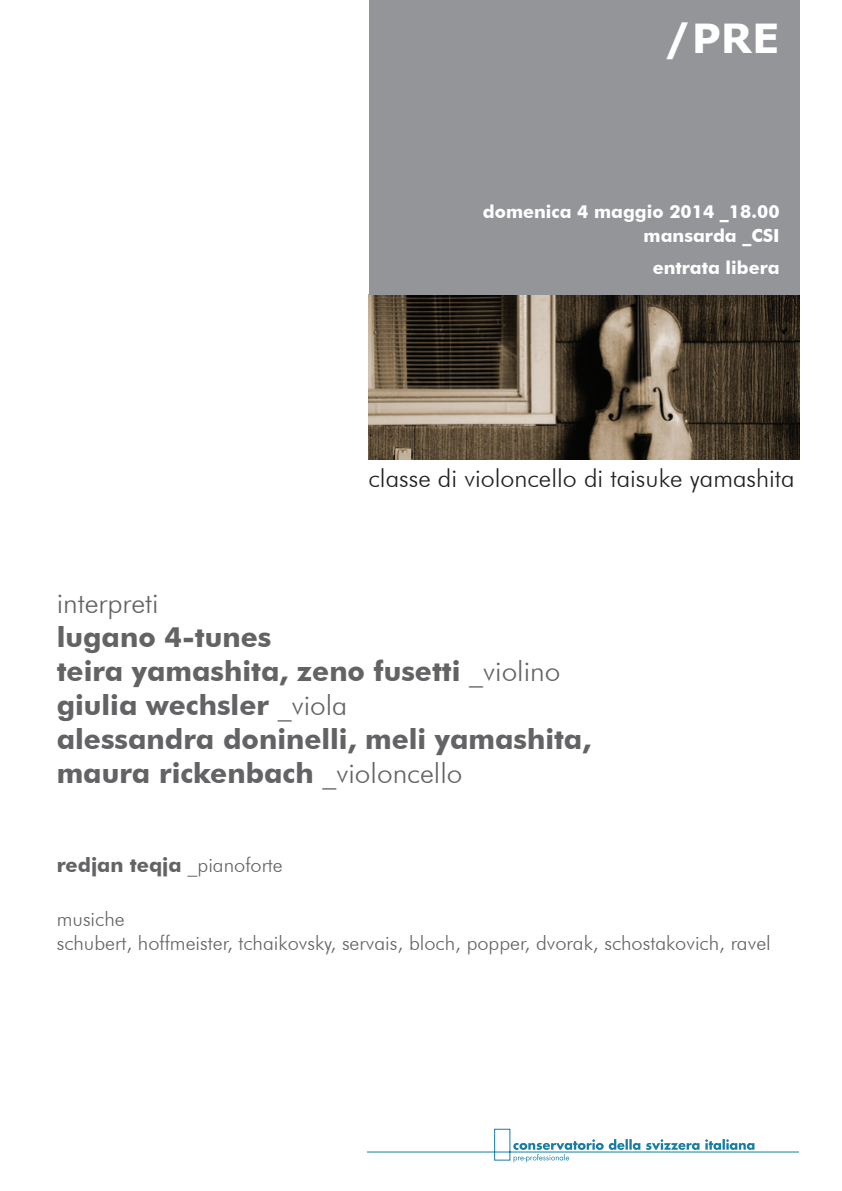
<style>
.page{position:relative;width:842px;height:1191px;background:#fff}
.page>*{position:absolute;margin:0;border:0;box-sizing:border-box;transform-origin:0 0}
.t1{font:700 40px "Verdana";color:#fff}
.t2{font:700 28px/34px "Futura BT";color:#636366}
.t3{font:300 28px "Futura BT";color:#636366}
.t4{font:300 25px "Futura BT";color:#231f20}
.t5{font:300 20px/24px "Futura BT";color:#636366}
.t6{font:700 20px "Futura BT";color:#636366}
.t7{font:700 18px/24px "Futura BT";color:#fff;text-align:right}
.s1{font-weight:300}
</style>
<div class="page">
<img style="left:369px;top:295px;width:430px;height:165px">
<div style="left:369px;top:0;width:430px;height:295px;background:#939598"></div>
<svg style="left:368px;top:1128px;width:430px;height:34px"></svg>
<h1 class="t1" style="left:664px;top:10px;width:117px">/PRE</h1>
<p class="t7" style="left:483px;top:199px;width:298px">domenica 4 maggio 2014 _18.00 mansarda _CSI</p>
<p class="t7" style="left:653px;top:255px;width:128px">entrata libera</p>
<p class="t4" style="left:369px;top:463px;width:428px">classe di violoncello di taisuke yamashita</p>
<p class="t3" style="left:57px;top:586px;width:103px">interpreti</p>
<p class="t2" style="left:57px;top:620px;width:536px">lugano 4-tunes<br>teira yamashita, zeno fusetti <span class="s1">_violino </span>giulia wechsler <span class="s1">_viola<br></span>alessandra doninelli, meli yamashita, maura rickenbach <span class="s1">_violoncello</span></p>
<p class="t6" style="left:57px;top:852px;width:228px">redjan teqja <span class="s1">_pianoforte</span></p>
<p class="t5" style="left:57px;top:906px;width:716px">musiche<br>schubert, hoffmeister, tchaikovsky, servais, bloch, popper, dvorak, schostakovich, ravel</p>
</div>
